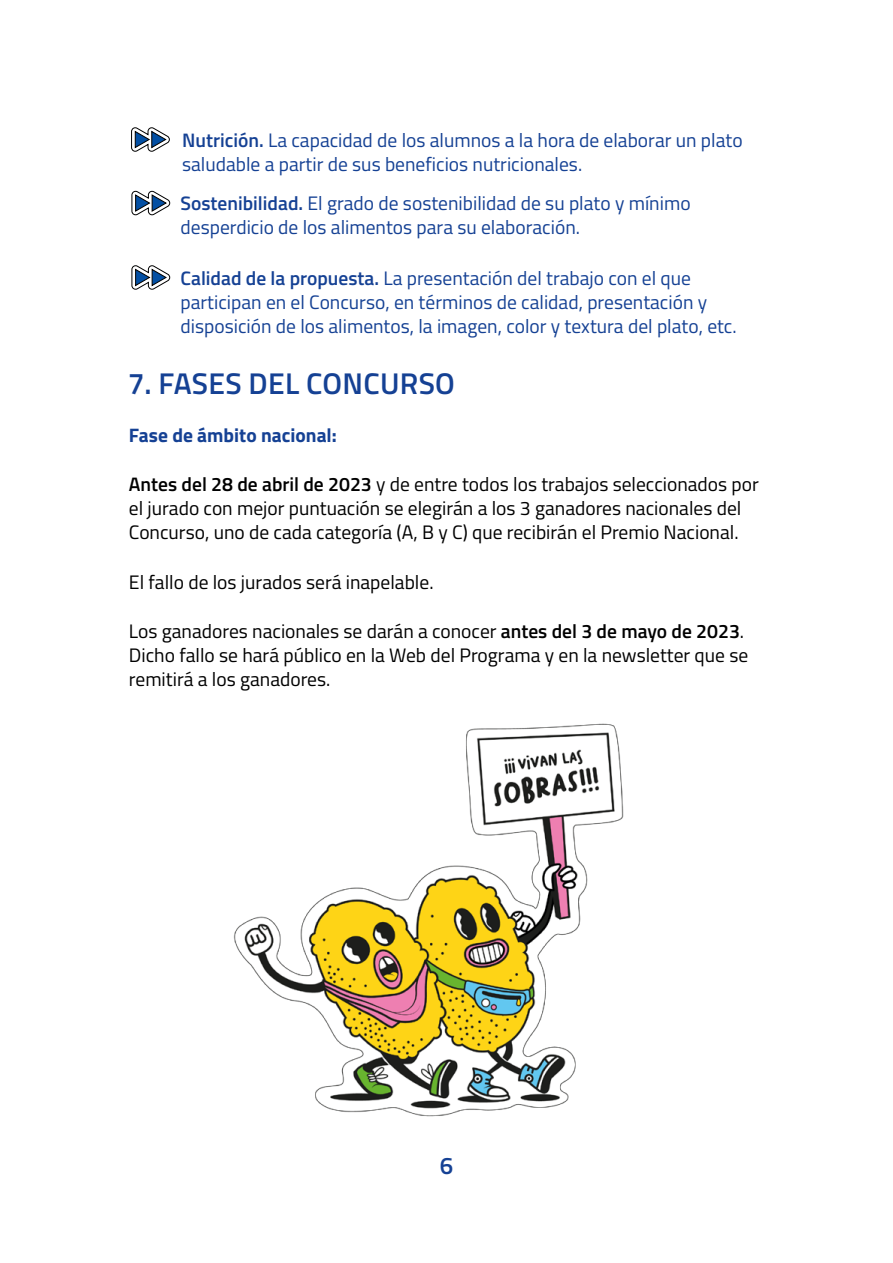
<style>
.page{position:relative;width:893px;height:1263px;background:#fff}
.page>*{position:absolute;margin:0;border:0;box-sizing:border-box;transform-origin:0 0}
.t1{font:600 30px "Titillium";letter-spacing:.01em;color:#154194}
.t2{font:600 24px "Titillium";color:#154194}
.t3{font:19.5px/24px "Titillium";color:#154194}
.t4{font:19.5px/24px "Titillium";color:#000}
.t5{font:700 19.5px "Titillium";color:#154194}
.s1{font-weight:600}
</style>
<div class="page">
<svg style="left:131px;top:191px;width:39px;height:24px"></svg>
<svg style="left:131px;top:265px;width:39px;height:25px"></svg>
<svg style="left:131px;top:127px;width:39px;height:25px"></svg>
<img style="left:233px;top:723px;width:391px;height:394px">
<p class="t3" style="left:182px;top:127px;width:562px"><span class="s1">Nutrición.</span> La capacidad de los alumnos a la hora de elaborar un plato saludable a partir de sus beneficios nutricionales.</p>
<p class="t3" style="left:180px;top:191px;width:512px"><span class="s1">Sostenibilidad.</span> El grado de sostenibilidad de su plato y mínimo desperdicio de los alimentos para su elaboración.</p>
<p class="t3" style="left:180px;top:265px;width:558px"><span class="s1">Calidad de la propuesta.</span> La presentación del trabajo con el que participan en el Concurso, en términos de calidad, presentación y disposición de los alimentos, la imagen, color y textura del plato, etc.</p>
<h1 class="t1" style="left:128px;top:361px;width:329px">7. FASES DEL CONCURSO</h1>
<p class="t5" style="left:129px;top:420px;width:209px">Fase de ámbito nacional:</p>
<p class="t4" style="left:129px;top:471px;width:631px"><span class="s1">Antes del 28 de abril de 2023</span> y de entre todos los trabajos seleccionados por el jurado con mejor puntuación se elegirán a los 3 ganadores nacionales del<br>Concurso, uno de cada categoría (A, B y C) que recibirán el Premio Nacional.</p>
<p class="t4" style="left:129px;top:569px;width:306px">El fallo de los jurados será inapelable.</p>
<p class="t4" style="left:129px;top:618px;width:621px">Los ganadores nacionales se darán a conocer <span class="s1">antes del 3 de mayo de 2023</span>.<br>Dicho fallo se hará público en la Web del Programa y en la newsletter que se remitirá a los ganadores.</p>
<p class="t2" style="left:440px;top:1147px;width:15px">6</p>
</div>
